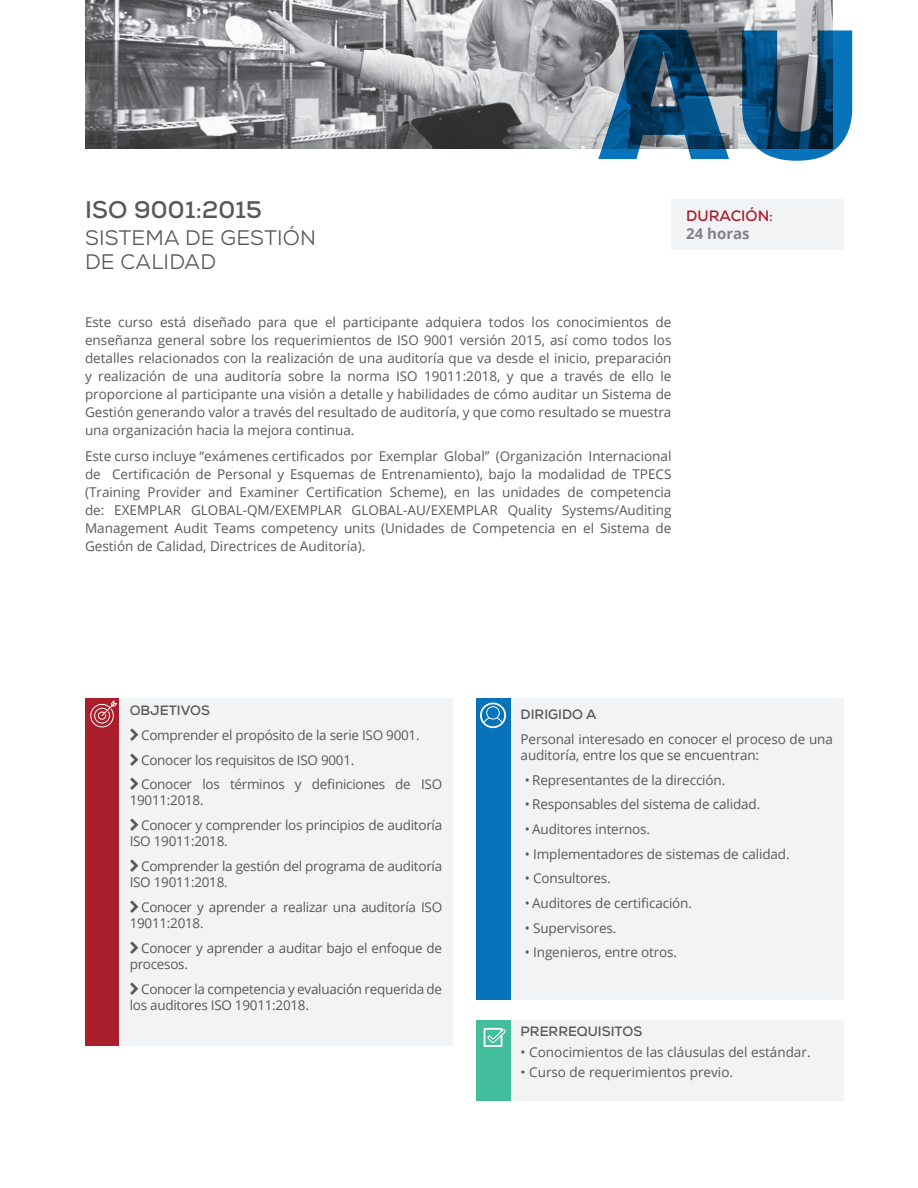
<style>
.page{position:relative;width:918px;height:1188px;background:#fff}
.page>*{position:absolute;margin:0;border:0;box-sizing:border-box;transform-origin:0 0}
.t1{font:800 180px "Open Sans";color:#0673bb}
.t2{font:700 24px "Nexa";letter-spacing:.01em;color:#57585a}
.t3{font:21px "Nexa";letter-spacing:.01em;color:#57585a}
.Secciones{font:700 15px "Nexa";color:#ab1e2c}
.Secciones-2{font:700 15px "Open Sans";color:#808285}
.t4{font:13.5px/18px "Open Sans";letter-spacing:-.01em;color:#57585a}
.t5{font:700 13.5px "Nexa";color:#57585a}
</style>
<div class="page">
<div style="left:671px;top:199px;width:173px;height:51px;background:#f2f3f4"></div>
<div style="left:85px;top:699px;width:34px;height:347px;background:#ab1e2c"></div>
<div style="left:119px;top:699px;width:334px;height:347px;background:#f2f3f4"></div>
<svg style="left:90px;top:700px;width:27px;height:27px"></svg>
<div style="left:510px;top:699px;width:334px;height:301px;background:#f2f3f4"></div>
<div style="left:510px;top:1020px;width:334px;height:81px;background:#f2f3f4"></div>
<div style="left:476px;top:699px;width:34px;height:301px;background:#0773bb"></div>
<div style="left:476px;top:1020px;width:34px;height:81px;background:#43be9d"></div>
<svg style="left:480px;top:703px;width:26px;height:25px"></svg>
<svg style="left:484px;top:1028px;width:22px;height:19px"></svg>
<img style="left:85px;top:0;width:748px;height:149px">
<p class="t2" style="left:85px;top:195px;width:178px">ISO 9001:2015</p>
<p class="t3" style="left:85px;top:224px;width:232px">SISTEMA DE GESTIÓN</p>
<p class="t3" style="left:85px;top:248px;width:133px">DE CALIDAD</p>
<h1 class="t1" style="left:598px;top:-43px;width:268px">AU</h1>
<p class="Secciones" style="left:686px;top:207px;width:88px">DURACIÓN:</p>
<p class="Secciones-2" style="left:686px;top:223px;width:65px">24 horas</p>
<p class="t4" style="left:85px;top:312px;width:588px;text-align:justify">Este curso está diseñado para que el participante adquiera todos los conocimientos de enseñanza general sobre los requerimientos de ISO 9001 versión 2015, así como todos los detalles relacionados con la realización de una auditoría que va desde el inicio, preparación y realización de una auditoría sobre la norma ISO 19011:2018, y que a través de ello le proporcione al participante una visión a detalle y habilidades de cómo auditar un Sistema de Gestión generando valor a través del resultado de auditoría, y que como resultado se muestra una organización hacia la mejora continua.</p>
<p class="t4" style="left:85px;top:447px;width:588px;text-align:justify">Este curso incluye “exámenes certificados por Exemplar Global” (Organización Internacional de Certificación de Personal y Esquemas de Entrenamiento), bajo la modalidad de TPECS (Training Provider and Examiner Certification Scheme), en las unidades de competencia de: EXEMPLAR GLOBAL-QM/EXEMPLAR GLOBAL-AU/EXEMPLAR Quality Systems/Auditing Management Audit Teams competency units (Unidades de Competencia en el Sistema de Gestión de Calidad, Directrices de Auditoría).</p>
<p class="t5" style="left:130px;top:702px;width:82px">OBJETIVOS</p>
<p class="t4" style="left:141px;top:726px;width:280px">Comprender el propósito de la serie ISO 9001.</p>
<p class="t4" style="left:141px;top:750px;width:215px">Conocer los requisitos de ISO 9001.</p>
<p class="t4" style="left:130px;top:776px;width:314px;line-height:16.2px;text-indent:11px">Conocer los términos y definiciones de ISO<br>19011:2018.</p>
<p class="t4" style="left:130px;top:817px;width:314px;line-height:16.2px;text-indent:11px">Conocer y comprender los principios de auditoría<br>ISO 19011:2018.</p>
<p class="t4" style="left:130px;top:858px;width:314px;line-height:16.2px;text-indent:11px">Comprender la gestión del programa de auditoría<br>ISO 19011:2018.</p>
<p class="t4" style="left:130px;top:899px;width:314px;line-height:16.2px;text-indent:11px">Conocer y aprender a realizar una auditoría ISO<br>19011:2018.</p>
<p class="t4" style="left:130px;top:940px;width:314px;line-height:16.2px;text-indent:11px">Conocer y aprender a auditar bajo el enfoque de procesos.</p>
<p class="t4" style="left:130px;top:980px;width:314px;line-height:16.2px;text-indent:11px">Conocer la competencia y evaluación requerida de los auditores ISO 19011:2018.</p>
<p class="t5" style="left:521px;top:706px;width:77px">DIRIGIDO A</p>
<p class="t4" style="left:521px;top:730px;width:314px;line-height:16.2px">Personal interesado en conocer el proceso de una auditoría, entre los que se encuentran:</p>
<p class="t4" style="left:525px;top:770px;width:202px">• Representantes de la dirección.</p>
<p class="t4" style="left:525px;top:795px;width:237px">• Responsables del sistema de calidad.</p>
<p class="t4" style="left:525px;top:820px;width:127px">• Auditores internos.</p>
<p class="t4" style="left:525px;top:844px;width:266px">• Implementadores de sistemas de calidad.</p>
<p class="t4" style="left:525px;top:869px;width:87px">• Consultores.</p>
<p class="t4" style="left:525px;top:894px;width:169px">• Auditores de certificación.</p>
<p class="t4" style="left:525px;top:918px;width:93px">• Supervisores.</p>
<p class="t4" style="left:525px;top:943px;width:154px">• Ingenieros, entre otros.</p>
<p class="t5" style="left:521px;top:1023px;width:123px">PRERREQUISITOS</p>
<p class="t4" style="left:521px;top:1043px;width:291px">• Conocimientos de las cláusulas del estándar.</p>
<p class="t4" style="left:521px;top:1063px;width:214px">• Curso de requerimientos previo.</p>
</div>
